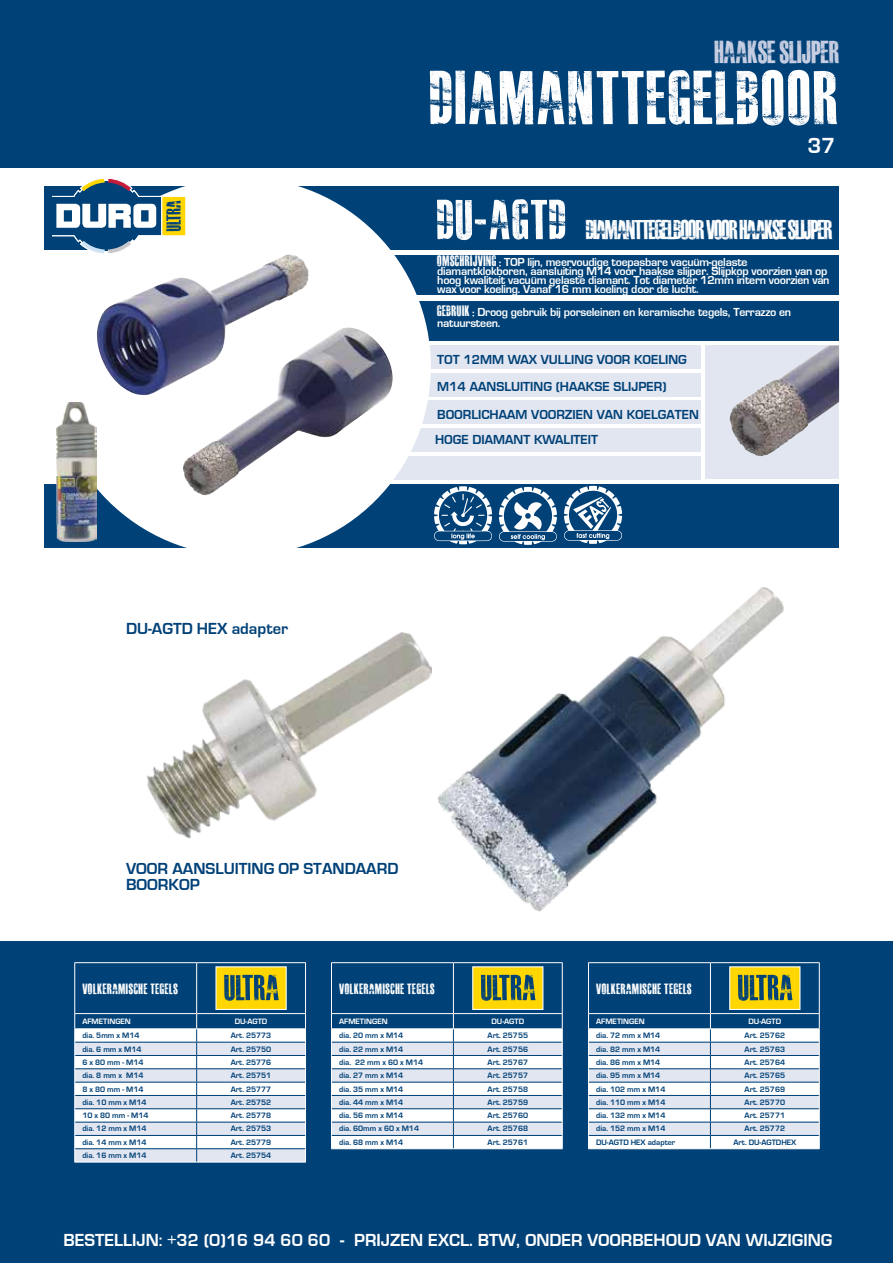
<style>
.page{position:relative;width:893px;height:1263px;background:#fff}
.page>*{position:absolute;margin:0;border:0;box-sizing:border-box;transform-origin:0 0}
.t1{font:75px "MASTERPLANCOMPLETE";color:#fff}
.t2{font:31.5px "MASTERPLANCOMPLETE";letter-spacing:-.03em;color:#c7cee2}
.t3{font:27px "MASTERPLANCOMPLETE";letter-spacing:-.07em;color:#fff}
.t4{font:22.5px "Eurose";color:#fff}
.t5{font:18px "Eurose";color:#fff}
.t6{font:700 16.5px/16px "Eurostile";color:#004177}
.t7{font:14.7px "MASTERPLANCOMPLETE";letter-spacing:.005em;color:#fff}
.t8{font:13.5px/27.6px "Eurose";color:#004177}
.t9{font:12px/9px "Eurose";letter-spacing:-.02em;color:#fff}
.t10{font:700 8.1px "Eurostile";color:#004177}
.t11{font:700 8.1px "Eurostile";color:#fff}
.s1{font-size:55.5px}
.s2{font-family:"MASTERPLANCOMPLETE";font-size:15px}
</style>
<div class="page">
<div style="left:0;top:0;width:893px;height:168px;background:#004177"></div>
<div style="left:0;top:942px;width:893px;height:321px;background:#004177"></div>
<div style="left:288px;top:456px;width:413px;height:23px;background:#e2e6f1"></div>
<div style="left:288px;top:428px;width:413px;height:24px;background:#e2e6f1"></div>
<div style="left:288px;top:401px;width:413px;height:23px;background:#e2e6f1"></div>
<div style="left:288px;top:373px;width:413px;height:23px;background:#e2e6f1"></div>
<div style="left:288px;top:345px;width:413px;height:24px;background:#e2e6f1"></div>
<div style="left:289px;top:301px;width:549px;height:39px;background:#004177"></div>
<div style="left:289px;top:255px;width:549px;height:40px;background:#004177"></div>
<div style="left:45px;top:484px;width:794px;height:63px;background:#004177"></div>
<div style="left:45px;top:186px;width:794px;height:64px;background:#004177"></div>
<div style="left:52px;top:178px;width:379px;height:378px;background:#fff;border-radius:50%"></div>
<img style="left:97px;top:254px;width:212px;height:141px">
<img style="left:499px;top:487px;width:28px;height:39px">
<img style="left:434px;top:486px;width:28px;height:40px">
<div style="left:705px;top:345px;width:134px;height:134px;background:#e2e6f1"></div>
<img style="left:729px;top:346px;width:98px;height:110px">
<img style="left:564px;top:486px;width:27px;height:38px">
<img style="left:56px;top:403px;width:40px;height:139px">
<div style="left:162px;top:196px;width:24px;height:40px;background:#ffd600"></div>
<svg style="left:52px;top:178px;width:129px;height:76px"></svg>
<hr style="left:74px;top:962px;width:123px;height:1px;background:#fff">
<hr style="left:197px;top:962px;width:109px;height:1px;background:#fff">
<hr style="left:74px;top:1162px;width:123px;height:1px;background:#fff">
<hr style="left:197px;top:1162px;width:109px;height:1px;background:#fff">
<svg style="left:74px;top:963px;width:232px;height:199px"></svg>
<hr style="left:331px;top:962px;width:122px;height:1px;background:#fff">
<hr style="left:453px;top:962px;width:110px;height:1px;background:#fff">
<svg style="left:331px;top:963px;width:232px;height:186px"></svg>
<hr style="left:588px;top:962px;width:122px;height:1px;background:#fff">
<hr style="left:710px;top:962px;width:110px;height:1px;background:#fff">
<svg style="left:588px;top:963px;width:232px;height:186px"></svg>
<img style="left:146px;top:632px;width:285px;height:207px">
<img style="left:431px;top:587px;width:353px;height:325px">
<img style="left:183px;top:328px;width:163px;height:167px">
<h2 class="t2" style="left:714px;top:37px;width:127px">HAAKSE SLIJPER</h2>
<h1 class="t1" style="left:430px;top:60px;width:412px">DIAMANTTEGELBOOR</h1>
<h3 class="t4" style="left:808px;top:134px;width:29px">37</h3>
<h3 class="t3" style="left:437px;top:216px;width:398px"><span class="s1">DU-AGTD</span> DIAMANTTEGELBOOR VOOR HAAKSE SLIJPER</h3>
<p class="t9" style="left:437px;top:258px;width:394px"><span class="s2">OMSCHRIJVING ;</span> TOP lijn, meervoudige toepasbare vacuüm-gelaste diamantklokboren, aansluiting M14 voor haakse slijper. Slijpkop voorzien van op hoog kwaliteit vacuüm gelaste diamant. Tot diameter 12mm intern voorzien van wax voor koeling. Vanaf 16 mm koeling door de lucht.</p>
<h3 class="t9" style="left:437px;top:307px;width:355px;line-height:10.5px"><span class="s2">GEBRUIK ;</span> Droog gebruik bij porseleinen en keramische tegels, Terrazzo en natuursteen.</h3>
<h3 class="t8" style="left:437px;top:345px;width:263px">TOT 12MM WAX VULLING VOOR KOELING<br>M14 AANSLUITING (HAAKSE SLIJPER)<br>BOORLICHAAM VOORZIEN VAN KOELGATEN</h3>
<h3 class="t6" style="left:126px;top:620px;width:163px">DU-AGTD HEX adapter</h3>
<h3 class="t8" style="left:435px;top:426px;width:165px">HOGE DIAMANT KWALITEIT</h3>
<h3 class="t6" style="left:126px;top:861px;width:274px">VOOR AANSLUITING OP STANDAARD<br>BOORKOP</h3>
<h3 class="t7" style="left:82px;top:981px;width:98px">VOLKERAMISCHE TEGELS</h3>
<p class="t11" style="left:82px;top:1017px;width:50px">AFMETINGEN</p>
<p class="t11" style="left:235px;top:1017px;width:34px">DU-AGTD</p>
<p class="t10" style="left:82px;top:1031px;width:59px">dia. 5mm x M14</p>
<p class="t10" style="left:231px;top:1031px;width:42px">Art. 25773</p>
<p class="t10" style="left:82px;top:1044px;width:61px">dia. 6 mm x M14</p>
<p class="t10" style="left:231px;top:1044px;width:42px">Art. 25750</p>
<p class="t10" style="left:82px;top:1058px;width:63px">6 x 80 mm - M14</p>
<p class="t10" style="left:231px;top:1058px;width:42px">Art. 25776</p>
<p class="t10" style="left:82px;top:1071px;width:63px">dia. 8 mm x M14</p>
<p class="t10" style="left:231px;top:1071px;width:42px">Art. 25751</p>
<p class="t10" style="left:82px;top:1084px;width:63px">8 x 80 mm - M14</p>
<p class="t10" style="left:231px;top:1084px;width:42px">Art. 25777</p>
<p class="t10" style="left:82px;top:1098px;width:66px">dia. 10 mm x M14</p>
<p class="t10" style="left:231px;top:1098px;width:42px">Art. 25752</p>
<p class="t10" style="left:82px;top:1111px;width:68px">10 x 80 mm - M14</p>
<p class="t10" style="left:231px;top:1111px;width:42px">Art. 25778</p>
<p class="t10" style="left:82px;top:1124px;width:66px">dia. 12 mm x M14</p>
<p class="t10" style="left:231px;top:1124px;width:42px">Art. 25753</p>
<p class="t10" style="left:82px;top:1138px;width:66px">dia. 14 mm x M14</p>
<p class="t10" style="left:231px;top:1138px;width:42px">Art. 25779</p>
<p class="t10" style="left:82px;top:1151px;width:66px">dia. 16 mm x M14</p>
<p class="t10" style="left:231px;top:1151px;width:42px">Art. 25754</p>
<h3 class="t7" style="left:339px;top:981px;width:98px">VOLKERAMISCHE TEGELS</h3>
<p class="t11" style="left:339px;top:1017px;width:50px">AFMETINGEN</p>
<p class="t11" style="left:491px;top:1017px;width:34px">DU-AGTD</p>
<p class="t10" style="left:339px;top:1031px;width:66px">dia. 20 mm x M14</p>
<p class="t10" style="left:488px;top:1031px;width:42px">Art. 25755</p>
<p class="t10" style="left:339px;top:1044px;width:66px">dia. 22 mm x M14</p>
<p class="t10" style="left:488px;top:1044px;width:42px">Art. 25756</p>
<p class="t10" style="left:339px;top:1058px;width:85px">dia. 22 mm x 60 x M14</p>
<p class="t10" style="left:488px;top:1058px;width:42px">Art. 25767</p>
<p class="t10" style="left:339px;top:1071px;width:66px">dia. 27 mm x M14</p>
<p class="t10" style="left:488px;top:1071px;width:42px">Art. 25757</p>
<p class="t10" style="left:339px;top:1084px;width:66px">dia. 35 mm x M14</p>
<p class="t10" style="left:488px;top:1084px;width:42px">Art. 25758</p>
<p class="t10" style="left:339px;top:1098px;width:66px">dia. 44 mm x M14</p>
<p class="t10" style="left:488px;top:1098px;width:42px">Art. 25759</p>
<p class="t10" style="left:339px;top:1111px;width:66px">dia. 56 mm x M14</p>
<p class="t10" style="left:488px;top:1111px;width:42px">Art. 25760</p>
<p class="t10" style="left:339px;top:1124px;width:81px">dia. 60mm x 60 x M14</p>
<p class="t10" style="left:488px;top:1124px;width:42px">Art. 25768</p>
<p class="t10" style="left:339px;top:1138px;width:66px">dia. 68 mm x M14</p>
<p class="t10" style="left:488px;top:1138px;width:42px">Art. 25761</p>
<h3 class="t7" style="left:596px;top:981px;width:98px">VOLKERAMISCHE TEGELS</h3>
<p class="t11" style="left:596px;top:1017px;width:50px">AFMETINGEN</p>
<p class="t11" style="left:748px;top:1017px;width:34px">DU-AGTD</p>
<p class="t10" style="left:596px;top:1031px;width:66px">dia. 72 mm x M14</p>
<p class="t10" style="left:745px;top:1031px;width:42px">Art. 25762</p>
<p class="t10" style="left:596px;top:1044px;width:66px">dia. 82 mm x M14</p>
<p class="t10" style="left:745px;top:1044px;width:42px">Art. 25763</p>
<p class="t10" style="left:596px;top:1058px;width:66px">dia. 86 mm x M14</p>
<p class="t10" style="left:745px;top:1058px;width:42px">Art. 25764</p>
<p class="t10" style="left:596px;top:1071px;width:66px">dia. 95 mm x M14</p>
<p class="t10" style="left:745px;top:1071px;width:42px">Art. 25765</p>
<p class="t10" style="left:596px;top:1084px;width:71px">dia. 102 mm x M14</p>
<p class="t10" style="left:745px;top:1084px;width:42px">Art. 25769</p>
<p class="t10" style="left:596px;top:1098px;width:71px">dia. 110 mm x M14</p>
<p class="t10" style="left:745px;top:1098px;width:42px">Art. 25770</p>
<p class="t10" style="left:596px;top:1111px;width:71px">dia. 132 mm x M14</p>
<p class="t10" style="left:745px;top:1111px;width:42px">Art. 25771</p>
<p class="t10" style="left:596px;top:1124px;width:71px">dia. 152 mm x M14</p>
<p class="t10" style="left:745px;top:1124px;width:42px">Art. 25772</p>
<p class="t10" style="left:596px;top:1138px;width:81px">DU-AGTD HEX adapter</p>
<p class="t10" style="left:733px;top:1138px;width:64px">Art. DU-AGTDHEX</p>
<h3 class="t5" style="left:63px;top:1230px;width:770px">BESTELLIJN: +32 (0)16 94 60 60 - PRIJZEN EXCL. BTW, ONDER VOORBEHOUD VAN WIJZIGING</h3>
</div>
